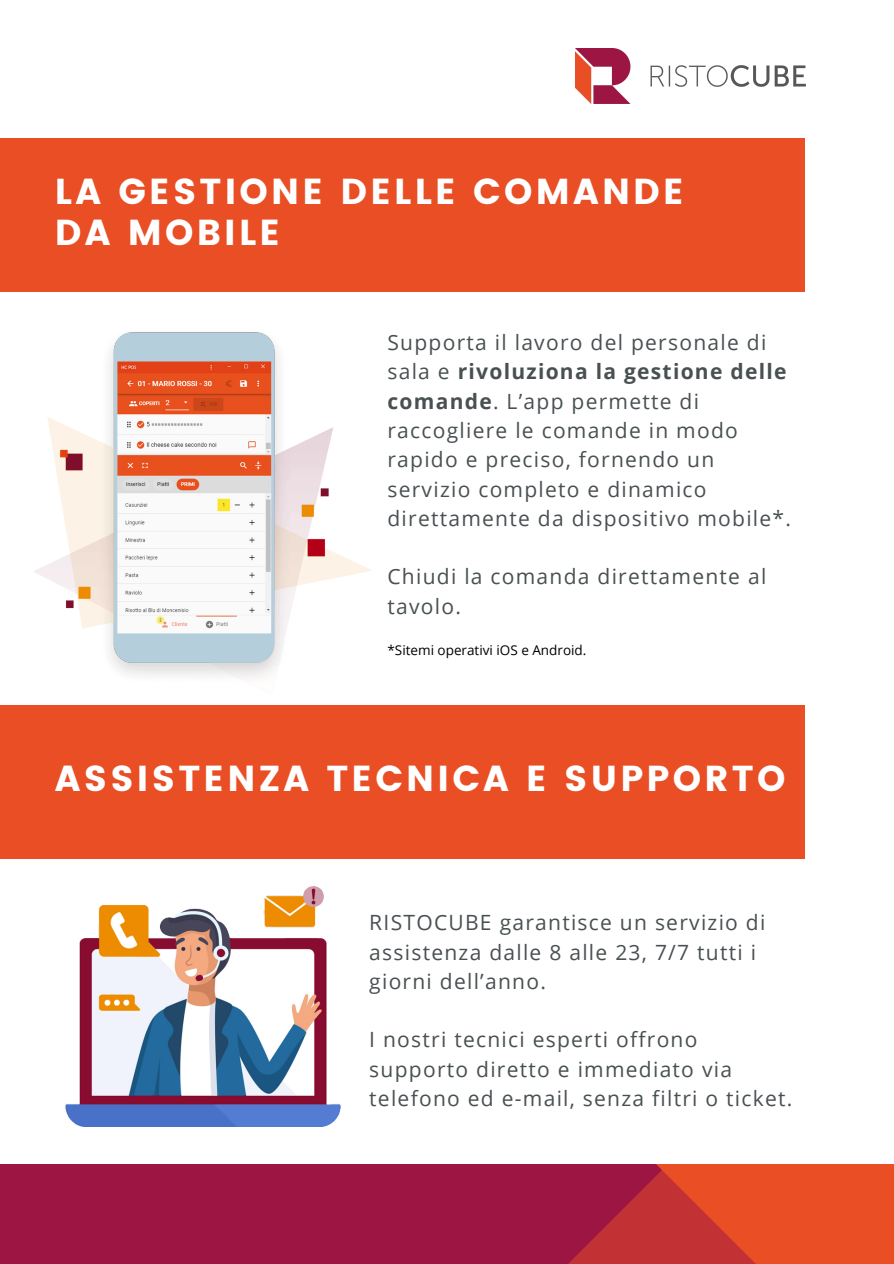
<style>
.page{position:relative;width:894px;height:1264px;background:#fff}
.page>*{position:absolute;margin:0;border:0;box-sizing:border-box;transform-origin:0 0}
.t1{font:36px/40.5px "Poppins";letter-spacing:.09em;color:#fff}
.t2{font:21px/29.2px "Open Sans";letter-spacing:.06em;color:#495052}
.t3{font:13.5px "Open Sans";color:#000}
.s1{font-weight:700}
</style>
<div class="page">
<div style="left:0;top:139px;width:804px;height:153px;background:#e94e25"></div>
<img style="left:575px;top:49px;width:230px;height:55px">
<div style="left:0;top:1163px;width:893px;height:100px;background:#9c1543"></div>
<svg style="left:569px;top:1164px;width:305px;height:99px"></svg>
<div style="left:0;top:941px;width:893px;height:223px;background:#fff"></div>
<div style="left:0;top:705px;width:804px;height:153px;background:#e94e25"></div>
<img style="left:65px;top:886px;width:276px;height:240px">
<img style="left:34px;top:332px;width:338px;height:348px">
<p class="t1" style="left:55px;top:171px;width:630px">LA GESTIONE DELLE COMANDE<br>DA MOBILE</p>
<p class="t2" style="left:387px;top:327px;width:405px">Supporta il lavoro del personale di sala e <span class="s1">rivoluziona la gestione delle comande</span>. L’app permette di raccogliere le comande in modo rapido e preciso, fornendo un servizio completo e dinamico direttamente da dispositivo mobile*.</p>
<p class="t2" style="left:387px;top:561px;width:380px">Chiudi la comanda direttamente al tavolo.</p>
<p class="t3" style="left:387px;top:640px;width:200px">*Sitemi operativi iOS e Android.</p>
<p class="t1" style="left:55px;top:758px;width:731px">ASSISTENZA TECNICA E SUPPORTO</p>
<p class="t2" style="left:369px;top:907px;width:397px">RISTOCUBE garantisce un servizio di assistenza dalle 8 alle 23, 7/7 tutti i giorni dell’anno.</p>
<p class="t2" style="left:369px;top:1024px;width:424px">I nostri tecnici esperti offrono supporto diretto e immediato via telefono ed e-mail, senza filtri o ticket.</p>
</div>
